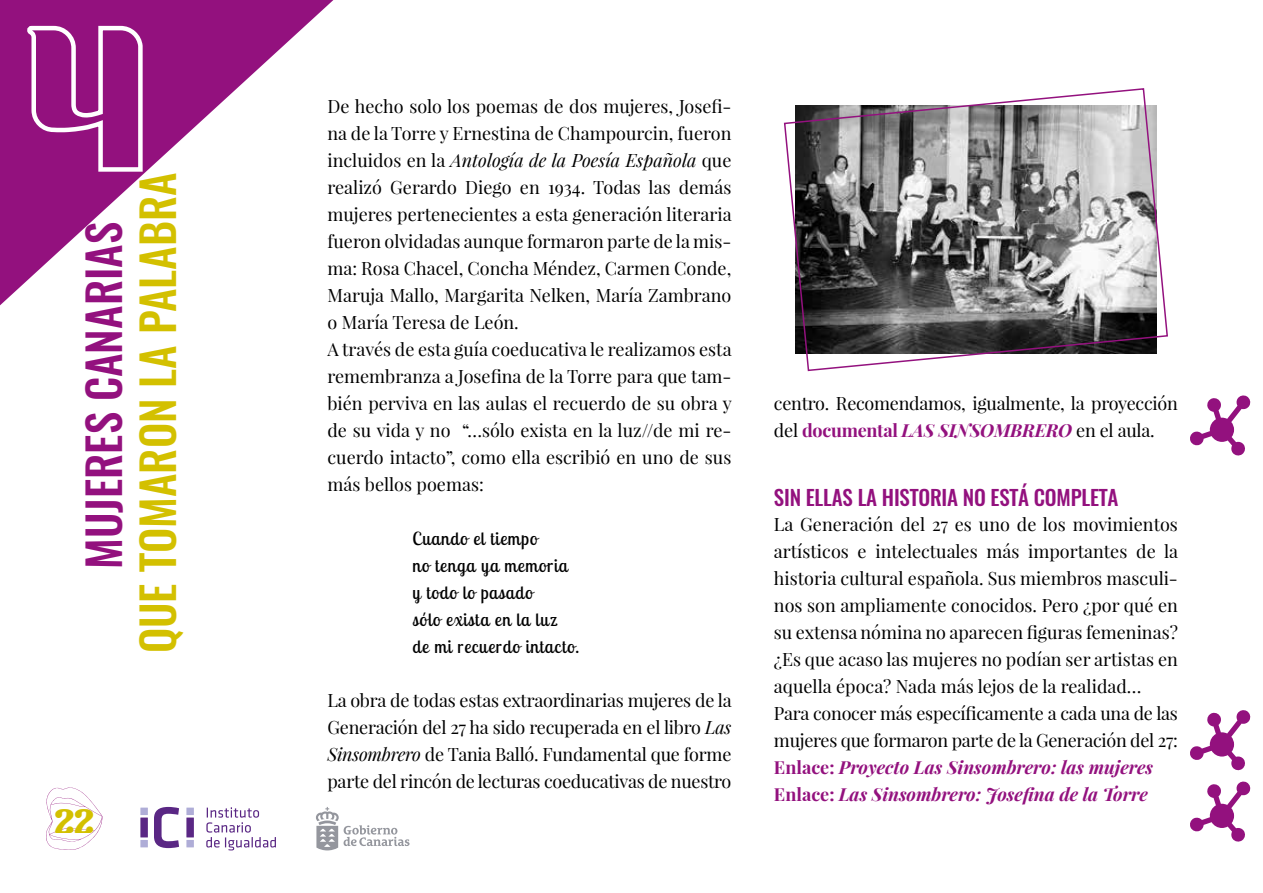
<style>
.page{position:relative;width:1263px;height:893px;background:#fff}
.page>*{position:absolute;margin:0;border:0;box-sizing:border-box;transform-origin:0 0}
.t1{font:500 45px "Oswald";color:#d3c000}
.t2{font:500 45px "Oswald";color:#93117e}
.t3{font:38.4px "Zoikabold";color:#d3c000}
.t4{font:500 21px "Oswald";letter-spacing:-.01em;color:#93117e}
.t5{font:18px/27px "Playfair Display";color:#000}
.t6{font:18px/27px "Lobster Two";letter-spacing:.05em;color:#000}
.s1{font-style:italic}
.s2{font-weight:700;color:#93117e}
.s3{font-weight:700;font-style:italic;color:#93117e}
</style>
<div class="page">
<svg style="left:0;top:0;width:334px;height:306px"></svg>
<svg style="left:46px;top:787px;width:56px;height:63px"></svg>
<svg style="left:140px;top:807px;width:136px;height:43px"></svg>
<svg style="left:316px;top:807px;width:93px;height:43px"></svg>
<svg style="left:25px;top:23px;width:120px;height:151px;background:#a33491"></svg>
<svg style="left:783px;top:88px;width:385px;height:284px"></svg>
<svg style="left:1190px;top:710px;width:60px;height:60px"></svg>
<svg style="left:1190px;top:395px;width:60px;height:60px"></svg>
<svg style="left:1190px;top:781px;width:60px;height:61px"></svg>
<h1 class="t2" style="left:80px;top:569px;width:345px;rotate:-90deg">Mujeres canarias</h1>
<h1 class="t1" style="left:134px;top:653px;width:479px;rotate:-90deg">que tomaron la palabra</h1>
<h2 class="t3" style="left:54px;top:800px;width:42px">22</h2>
<p class="t5" style="left:327px;top:92px;width:406px">De hecho solo los poemas de dos mujeres, Josefi&shy;na de la Torre y Ernestina de Champourcin, fueron incluidos en la <span class="s1">Antología de la Poesía Española</span> que realizó Gerardo Diego en 1934. Todas las demás mujeres pertenecientes a esta generación literaria fueron olvidadas aunque formaron parte de la mis&shy;ma: Rosa Chacel, Concha Méndez, Carmen Conde, Maruja Mallo, Margarita Nelken, María Zambrano o María Teresa de León.<br>A través de esta guía coeducativa le realizamos esta remembranza a Josefina de la Torre para que tam&shy;bién perviva en las aulas el recuerdo de su obra y de su vida y no “…sólo exista en la luz//de mi re&shy;cuerdo intacto”, como ella escribió en uno de sus más bellos poemas:</p>
<p class="t6" style="left:412px;top:525px;width:168px">Cuando el tiempo<br>no tenga ya memoria y todo lo pasado<br>sólo exista en la luz<br>de mi recuerdo intacto.</p>
<p class="t5" style="left:327px;top:686px;width:406px;text-align:justify">La obra de todas estas extraordinarias mujeres de la Generación del 27 ha sido recuperada en el libro <span class="s1">Las Sinsombrero</span> de Tania Balló. Fundamental que forme parte del rincón de lecturas coeducativas de nuestro</p>
<p class="t5" style="left:774px;top:389px;width:405px">centro. Recomendamos, igualmente, la proyección del <span class="s2">documental</span> <span class="s3">LAS SINSOMBRERO</span> en el aula.</p>
<p class="t4" style="left:774px;top:486px;width:346px">SIN ELLAS LA HISTORIA NO ESTÁ COMPLETA</p>
<p class="t5" style="left:774px;top:511px;width:406px">La Generación del 27 es uno de los movimientos artísticos e intelectuales más importantes de la historia cultural española. Sus miembros masculi&shy;nos son ampliamente conocidos. Pero ¿por qué en su extensa nómina no aparecen figuras femeninas? ¿Es que acaso las mujeres no podían ser artistas en aquella época? Nada más lejos de la realidad… Para conocer más específicamente a cada una de las mujeres que formaron parte de la Generación del 27:<br><span class="s2">Enlace:</span> <span class="s3">Proyecto Las Sinsombrero: las mujeres </span><span class="s2">Enlace:</span> <span class="s3">Las Sinsombrero: Josefina de la Torre</span></p>
</div>
